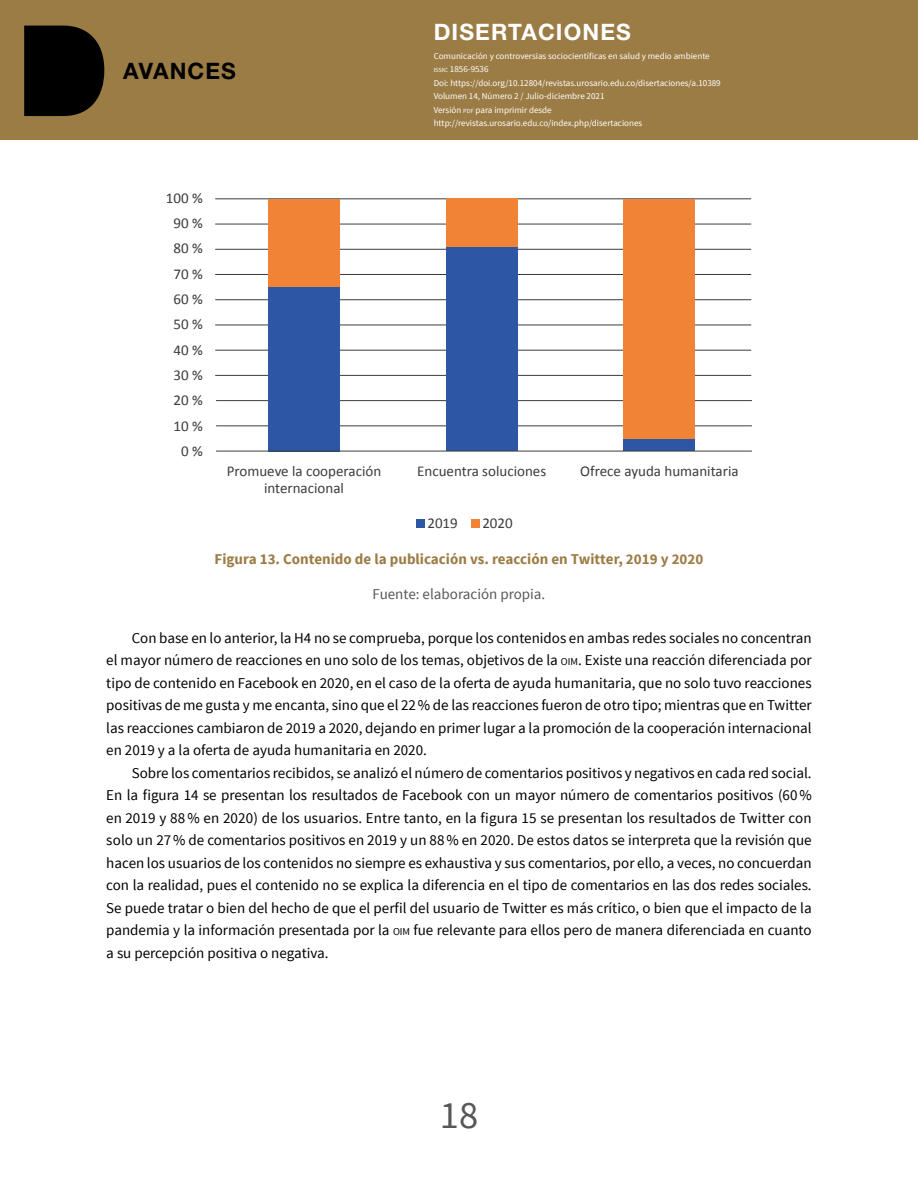
<style>
.page{position:relative;width:918px;height:1188px;background:#fff}
.page>*{position:absolute;margin:0;border:0;box-sizing:border-box;transform-origin:0 0}
.t1{font:38.4px "Source Sans Pro";color:#575756}
.t2{font:700 22.65px "Helvetica Neue LT Std";letter-spacing:.05em;color:#fff}
.t3{font:700 22.65px "Helvetica Neue LT Std";letter-spacing:.05em;color:#000}
.t4{font:15px/22.5px "Source Sans Pro";color:#000;text-align:justify}
.t5{font:15px/25.3px "Calibri";color:#3c3c3b;text-align:right}
.t6{font:700 15px "Source Sans Pro";color:#9c7c45}
.t7{font:15px "Source Sans Pro";color:#575756}
.t8{font:9px/13.5px "Source Sans Pro";color:#fff}
.s1{font-size:6.3px}
.s2{font-size:10.5px}
</style>
<div class="page">
<div style="left:0;top:0;width:918px;height:139px;background:#9c7c45"></div>
<svg style="left:24px;top:26px;width:80px;height:90px;background:#0e0b06"></svg>
<hr style="left:216px;top:198px;width:535px;height:1px;background:#3c3c3b">
<hr style="left:216px;top:299px;width:535px;height:1px;background:#3c3c3b">
<hr style="left:216px;top:249px;width:535px;height:1px;background:#3c3c3b">
<hr style="left:216px;top:350px;width:535px;height:1px;background:#3c3c3b">
<hr style="left:216px;top:425px;width:536px;height:1px;background:#3c3c3b">
<hr style="left:216px;top:224px;width:535px;height:1px;background:#3c3c3b">
<hr style="left:216px;top:325px;width:535px;height:1px;background:#3c3c3b">
<hr style="left:216px;top:400px;width:536px;height:1px;background:#3c3c3b">
<hr style="left:216px;top:274px;width:535px;height:1px;background:#3c3c3b">
<hr style="left:216px;top:375px;width:535px;height:1px;background:#3c3c3b">
<div style="left:269px;top:285px;width:71px;height:166px;background:#2d57a4"></div>
<div style="left:269px;top:199px;width:71px;height:88px;background:#f08336"></div>
<div style="left:446px;top:246px;width:71px;height:205px;background:#2d57a4"></div>
<div style="left:446px;top:199px;width:71px;height:48px;background:#f08336"></div>
<div style="left:624px;top:432px;width:71px;height:19px;background:#2d57a4"></div>
<div style="left:624px;top:199px;width:71px;height:239px;background:#f08336"></div>
<div style="left:416px;top:519px;width:9px;height:9px;background:#2d57a4"></div>
<div style="left:471px;top:519px;width:9px;height:9px;background:#f08336"></div>
<hr style="left:216px;top:451px;width:536px;height:1px;background:#3c3c3b">
<h2 class="t3" style="left:123px;top:57px;width:114px">AVANCES</h2>
<p class="t5" style="left:166px;top:185px;width:38px">100 %<br>90 %<br>80 %<br>70 %<br>60 %<br>50 %<br>40 %<br>30 %<br>20 %<br>10 %<br>0 %</p>
<h2 class="t2" style="left:434px;top:18px;width:199px">DISERTACIONES</h2>
<p class="t8" style="left:434px;top:49px;width:289px">Comunicación y controversias sociocientíficas en salud y medio ambiente <span class="s1">ISSN</span>: 1856-9536<br>Doi: https://doi.org/10.12804/revistas.urosario.edu.co/disertaciones/a.10389<br>Volumen 14, Número 2 / Julio-diciembre 2021<br>Versión <span class="s1">PDF</span> para imprimir desde http://revistas.urosario.edu.co/index.php/disertaciones</p>
<p class="t5" style="left:227px;top:463px;width:156px;line-height:16.5px;text-align:center">Promueve la cooperación internacional</p>
<p class="t5" style="left:417px;top:459px;width:131px">Encuentra soluciones</p>
<p class="t5" style="left:580px;top:459px;width:160px">Ofrece ayuda humanitaria</p>
<p class="t5" style="left:427px;top:511px;width:32px">2019</p>
<p class="t5" style="left:482px;top:511px;width:32px">2020</p>
<p class="t6" style="left:215px;top:549px;width:490px">Figura 13. Contenido de la publicación vs. reacción en Twitter, 2019 y 2020</p>
<p class="t7" style="left:373px;top:585px;width:174px">Fuente: elaboración propia.</p>
<p class="t4" style="left:106px;top:627px;width:707px;text-indent:26px">Con base en lo anterior, la H4 no se comprueba, porque los contenidos en ambas redes sociales no concentran el mayor número de reacciones en uno solo de los temas, objetivos de la <span class="s2">OIM</span>. Existe una reacción diferenciada por tipo de contenido en Facebook en 2020, en el caso de la oferta de ayuda humanitaria, que no solo tuvo reacciones positivas de me gusta y me encanta, sino que el 22% de las reacciones fueron de otro tipo; mientras que en Twitter las reacciones cambiaron de 2019 a 2020, dejando en primer lugar a la promoción de la cooperación internacional en 2019 y a la oferta de ayuda humanitaria en 2020.</p>
<p class="t4" style="left:106px;top:762px;width:707px;text-indent:26px">Sobre los comentarios recibidos, se analizó el número de comentarios positivos y negativos en cada red social.<br>En la figura 14 se presentan los resultados de Facebook con un mayor número de comentarios positivos (60% en 2019 y 88 % en 2020) de los usuarios. Entre tanto, en la figura 15 se presentan los resultados de Twitter con solo un 27% de comentarios positivos en 2019 y un 88% en 2020. De estos datos se interpreta que la revisión que hacen los usuarios de los contenidos no siempre es exhaustiva y sus comentarios, por ello, a veces, no concuerdan con la realidad, pues el contenido no se explica la diferencia en el tipo de comentarios en las dos redes sociales.<br>Se puede tratar o bien del hecho de que el perfil del usuario de Twitter es más crítico, o bien que el impacto de la pandemia y la información presentada por la <span class="s2">OIM</span> fue relevante para ellos pero de manera diferenciada en cuanto a su percepción positiva o negativa.</p>
<h1 class="t1" style="left:440px;top:1092px;width:40px">18</h1>
</div>
